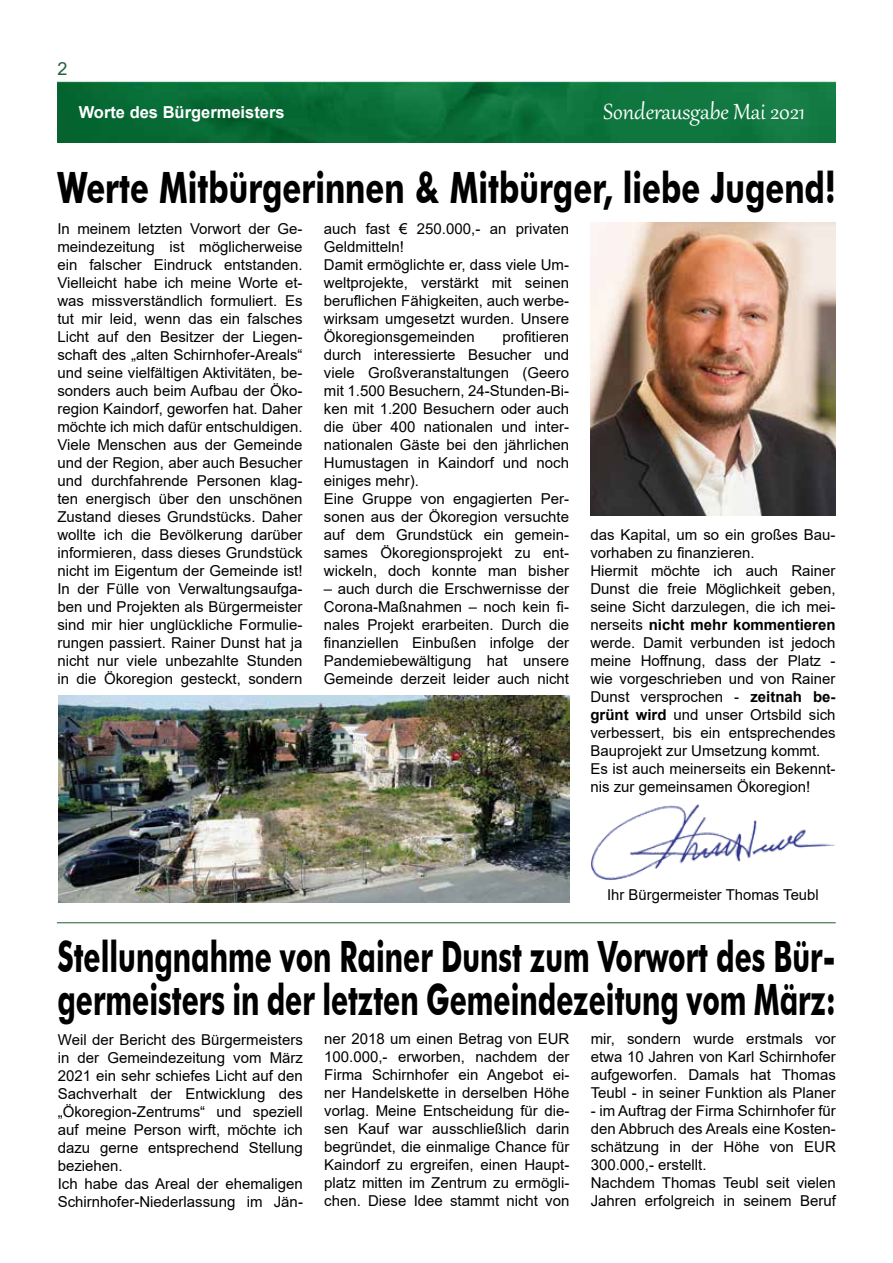
<style>
.page{position:relative;width:893px;height:1263px;background:#fff}
.page>*{position:absolute;margin:0;border:0;box-sizing:border-box;transform-origin:0 0}
.t1{font:700 43.2px/43.2px "Futura BT";color:#000;scale:.65 1}
.t2{font:700 43.2px "Futura BT";color:#000;scale:.72 1}
.t3{font:27px "Gabriola";color:#fff}
.t4{font:18px "Arial";color:#226238}
.t5{font:700 16.5px "Arial";color:#fff}
.t6{font:15px/18px "Arial";color:#000}
.s1{font-weight:700}
</style>
<div class="page">
<img style="left:57px;top:81px;width:779px;height:61px">
<img style="left:591px;top:223px;width:245px;height:293px">
<img style="left:590px;top:804px;width:246px;height:76px">
<img style="left:58px;top:695px;width:511px;height:207px">
<hr style="left:57px;top:922px;width:778px;height:1px;background:#205e2b">
<p class="t4" style="left:57px;top:56px;width:12px">2</p>
<p class="t5" style="left:79px;top:101px;width:207px">Worte des Bürgermeisters</p>
<h2 class="t3" style="left:603px;top:94px;width:203px">Sonderausgabe Mai 2021</h2>
<h1 class="t2" style="left:57px;top:161px;width:1082px">Werte Mitbürgerinnen &amp; Mitbürger, liebe Jugend!</h1>
<p class="t6" style="left:57px;top:220px;width:247px;text-align:justify">In meinem letzten Vorwort der Ge&shy;meindezeitung ist möglicherweise ein falscher Eindruck entstanden.<br>Vielleicht habe ich meine Worte et&shy;was missverständlich formuliert. Es tut mir leid, wenn das ein falsches Licht auf den Besitzer der Liegen&shy;schaft des „alten Schirnhofer-Areals“ und seine vielfältigen Aktivitäten, be&shy;sonders auch beim Aufbau der Öko&shy;region Kaindorf, geworfen hat. Daher möchte ich mich dafür entschuldigen.<br>Viele Menschen aus der Gemeinde und der Region, aber auch Besucher und durchfahrende Personen klag&shy;ten energisch über den unschönen Zustand dieses Grundstücks. Daher wollte ich die Bevölkerung darüber informieren, dass dieses Grundstück nicht im Eigentum der Gemeinde ist!<br>In der Fülle von Verwaltungsaufga&shy;ben und Projekten als Bürgermeister sind mir hier unglückliche Formulie&shy;rungen passiert. Rainer Dunst hat ja nicht nur viele unbezahlte Stunden in die Ökoregion gesteckt, sondern</p>
<p class="t6" style="left:324px;top:220px;width:247px">auch fast € 250.000,- an privaten<br>Geldmitteln!<br>Damit ermöglichte er, dass viele Um&shy;weltprojekte, verstärkt mit seinen beruflichen Fähigkeiten, auch werbe&shy;wirksam umgesetzt wurden. Unsere<br>Ökoregionsgemeinden</p>
<p class="t6" style="left:324px;top:328px;width:247px;text-indent:178px">profitieren durch interessierte Besucher und viele Großveranstaltungen (Geero mit 1.500 Besuchern, 24-Stunden-Bi&shy;ken mit 1.200 Besuchern oder auch die über 400 nationalen und inter&shy;nationalen Gäste bei den jährlichen<br>Humustagen in Kaindorf und noch einiges mehr).<br>Eine Gruppe von engagierten Per&shy;sonen aus der Ökoregion versuchte auf dem Grundstück ein gemein&shy;sames Ökoregionsprojekt zu ent&shy;wickeln, doch konnte man bisher</p>
<p class="t6" style="left:324px;top:580px;width:247px;text-align:justify">– auch durch die Erschwernisse der Corona-Maßnahmen – noch kein fi&shy;nales Projekt erarbeiten. Durch die finanziellen Einbußen infolge der Pandemiebewältigung hat unsere Gemeinde derzeit leider auch nicht</p>
<p class="t6" style="left:590px;top:525px;width:247px">das Kapital, um so ein großes Bau&shy;vorhaben zu finanzieren.<br>Hiermit möchte ich auch Rainer Dunst die freie Möglichkeit geben, seine Sicht darzulegen, die ich mei&shy;nerseits <span class="s1">nicht mehr kommentieren </span>werde. Damit verbunden ist jedoch meine Hoffnung, dass der Platz - wie vorgeschrieben und von Rainer Dunst versprochen - <span class="s1">zeitnah be&shy;grünt wird</span> und unser Ortsbild sich verbessert, bis ein entsprechendes Bauprojekt zur Umsetzung kommt.<br>Es ist auch meinerseits ein Bekennt&shy;nis zur gemeinsamen Ökoregion!</p>
<p class="t6" style="left:607px;top:886px;width:213px">Ihr Bürgermeister Thomas Teubl</p>
<h1 class="t1" style="left:57px;top:935px;width:1199px">Stellungnahme von Rainer Dunst zum Vorwort des Bür&shy;germeisters in der letzten Gemeindezeitung vom März:</h1>
<p class="t6" style="left:58px;top:1030px;width:247px">Weil der Bericht des Bürgermeisters in der Gemeindezeitung vom März<br>2021 ein sehr schiefes Licht auf den<br>Sachverhalt der Entwicklung des „Ökoregion-Zentrums“ und speziell auf meine Person wirft, möchte ich dazu gerne entsprechend Stellung beziehen.<br>Ich habe das Areal der ehemaligen<br>Schirnhofer-Niederlassung im Jän-</p>
<p class="t6" style="left:324px;top:1030px;width:247px;text-align:justify">ner 2018 um einen Betrag von EUR 100.000,- erworben, nachdem der Firma Schirnhofer ein Angebot ei&shy;ner Handelskette in derselben Höhe vorlag. Meine Entscheidung für die&shy;sen Kauf war ausschließlich darin begründet, die einmalige Chance für Kaindorf zu ergreifen, einen Haupt&shy;platz mitten im Zentrum zu ermögli&shy;chen. Diese Idee stammt nicht von</p>
<p class="t6" style="left:591px;top:1030px;width:247px;text-align:justify">mir, sondern wurde erstmals vor etwa 10 Jahren von Karl Schirnhofer aufgeworfen. Damals hat Thomas Teubl - in seiner Funktion als Planer</p>
<p class="t6" style="left:591px;top:1102px;width:247px">- im Auftrag der Firma Schirnhofer für den Abbruch des Areals eine Kosten&shy;schätzung in der Höhe von EUR<br>300.000,- erstellt.<br>Nachdem Thomas Teubl seit vielen<br>Jahren erfolgreich in seinem Beruf</p>
</div>
